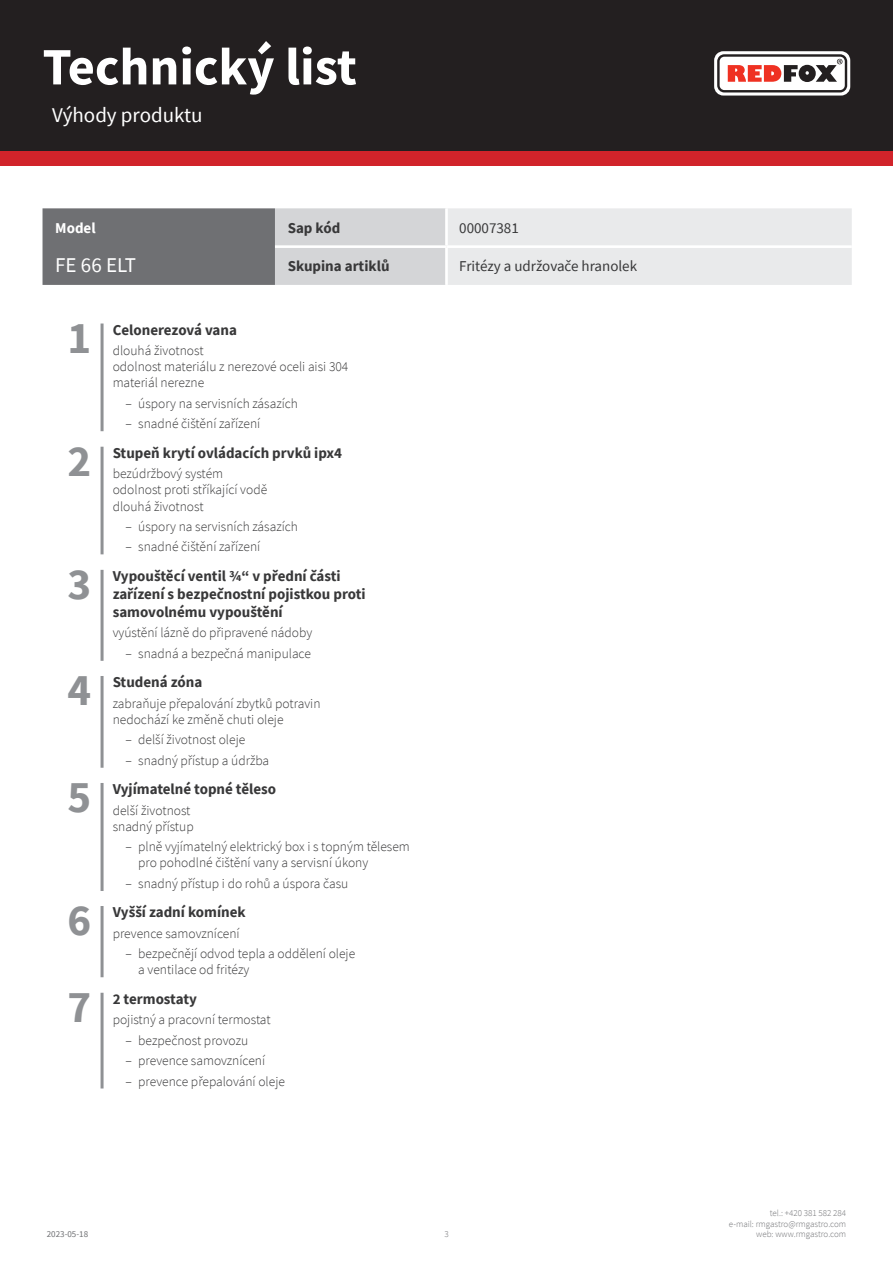
<style>
.page{position:relative;width:893px;height:1263px;background:#fff}
.page>*{position:absolute;margin:0;border:0;box-sizing:border-box;transform-origin:0 0}
.t1{font:700 52.5px "Source Sans Pro";color:#fff}
.TraitNr{font:700 45px "Source Sans Pro";color:#8f9194}
.kapitola{font:21px "Source Sans Pro";color:#fff}
.tabulka_-_headline{font:21px "Source Sans Pro";color:#fff}
.TraitParameter{font:700 15px/18px "Source Sans Pro";color:#383839}
.tabulka_-_text{font:15px "Source Sans Pro";color:#383839}
.tabulka_-_text-2{font:700 15px "Source Sans Pro";color:#383839}
.tabulka_-_text-3{font:700 15px "Source Sans Pro";color:#fff}
.TraitAdventage{font:300 13.5px/16.2px "Source Sans Pro";color:#383839}
.t2{font:300 9px/10.8px "Source Sans Pro";color:#6f7073;text-align:right}
.t3{font:9px "Source Sans Pro";color:#6f7073}
</style>
<div class="page">
<div style="left:0;top:0;width:893px;height:166px;background:#d1232a"></div>
<div style="left:0;top:0;width:893px;height:151px;background:#231f20"></div>
<svg style="left:714px;top:51px;width:136px;height:45px"></svg>
<hr style="left:101px;top:323px;width:3px;height:108px;background:#8f9194">
<hr style="left:101px;top:446px;width:3px;height:109px;background:#8f9194">
<hr style="left:101px;top:570px;width:3px;height:91px;background:#8f9194">
<hr style="left:101px;top:676px;width:3px;height:92px;background:#8f9194">
<hr style="left:101px;top:783px;width:3px;height:108px;background:#8f9194">
<hr style="left:101px;top:906px;width:3px;height:71px;background:#8f9194">
<hr style="left:101px;top:992px;width:3px;height:97px;background:#8f9194">
<svg style="left:43px;top:208px;width:809px;height:77px;background:#c0c1c3"></svg>
<hr style="left:445px;top:208px;width:3px;height:37px;background:#fff">
<hr style="left:275px;top:245px;width:171px;height:3px;background:#fff">
<hr style="left:446px;top:245px;width:406px;height:3px;background:#fff">
<hr style="left:445px;top:248px;width:3px;height:37px;background:#fff">
<h1 class="t1" style="left:43px;top:31px;width:316px">Technický list</h1>
<p class="kapitola" style="left:52px;top:101px;width:152px">Výhody produktu</p>
<p class="tabulka_-_text-3" style="left:55px;top:218px;width:42px">Model</p>
<p class="tabulka_-_text-2" style="left:288px;top:218px;width:54px">Sap kód</p>
<p class="tabulka_-_text" style="left:459px;top:219px;width:61px">00007381</p>
<p class="tabulka_-_headline" style="left:55px;top:251px;width:82px">FE 66 ELT</p>
<p class="tabulka_-_text-2" style="left:288px;top:256px;width:103px">Skupina artiklů</p>
<p class="tabulka_-_text" style="left:459px;top:257px;width:179px">Fritézy a udržovače hranolek</p>
<p class="TraitNr" style="left:68px;top:307px;width:25px">1</p>
<p class="TraitParameter" style="left:113px;top:320px;width:126px">Celonerezová vana</p>
<p class="TraitAdventage" style="left:113px;top:342px;width:237px">dlouhá životnost<br>odolnost materiálu z nerezové oceli aisi 304 materiál nerezne</p>
<p class="TraitAdventage" style="left:125px;top:395px;width:174px">– úspory na servisních zásazích</p>
<p class="TraitAdventage" style="left:125px;top:416px;width:136px">– snadné čištění zařízení</p>
<p class="TraitNr" style="left:68px;top:430px;width:25px">2</p>
<p class="TraitParameter" style="left:113px;top:443px;width:231px">Stupeň krytí ovládacích prvků ipx4</p>
<p class="TraitAdventage" style="left:113px;top:466px;width:156px">bezúdržbový systém odolnost proti stříkající vodě dlouhá životnost</p>
<p class="TraitAdventage" style="left:125px;top:518px;width:174px">– úspory na servisních zásazích</p>
<p class="TraitAdventage" style="left:125px;top:539px;width:136px">– snadné čištění zařízení</p>
<p class="TraitNr" style="left:68px;top:553px;width:25px">3</p>
<p class="TraitParameter" style="left:113px;top:567px;width:254px">Vypouštěcí ventil ¾“ v přední části zařízení s bezpečnostní pojistkou proti samovolnému vypouštění</p>
<p class="TraitAdventage" style="left:113px;top:625px;width:201px">vyústění lázně do připravené nádoby</p>
<p class="TraitAdventage" style="left:125px;top:645px;width:187px">– snadná a bezpečná manipulace</p>
<p class="TraitNr" style="left:68px;top:660px;width:25px">4</p>
<p class="TraitParameter" style="left:113px;top:673px;width:91px">Studená zóna</p>
<p class="TraitAdventage" style="left:113px;top:695px;width:209px">zabraňuje přepalování zbytků potravin nedochází ke změně chuti oleje</p>
<p class="TraitAdventage" style="left:125px;top:732px;width:121px">– delší životnost oleje</p>
<p class="TraitAdventage" style="left:125px;top:752px;width:145px">– snadný přístup a údržba</p>
<p class="TraitNr" style="left:68px;top:767px;width:25px">5</p>
<p class="TraitParameter" style="left:113px;top:780px;width:165px">Vyjímatelné topné těleso</p>
<p class="TraitAdventage" style="left:113px;top:802px;width:82px">delší životnost snadný přístup</p>
<p class="TraitAdventage" style="left:138px;top:839px;width:273px;text-indent:-13px">– plně vyjímatelný elektrický box i s topným tělesem pro pohodlné čištění vany a servisní úkony</p>
<p class="TraitAdventage" style="left:125px;top:875px;width:224px">– snadný přístup i do rohů a úspora času</p>
<p class="TraitNr" style="left:68px;top:890px;width:25px">6</p>
<p class="TraitParameter" style="left:113px;top:903px;width:135px">Vyšší zadní komínek</p>
<p class="TraitAdventage" style="left:113px;top:925px;width:128px">prevence samovznícení</p>
<p class="TraitAdventage" style="left:138px;top:945px;width:219px;text-indent:-13px">– bezpečnějí odvod tepla a oddělení oleje a ventilace od fritézy</p>
<p class="TraitNr" style="left:68px;top:976px;width:25px">7</p>
<p class="TraitParameter" style="left:113px;top:989px;width:86px">2 termostaty</p>
<p class="TraitAdventage" style="left:113px;top:1012px;width:159px">pojistný a pracovní termostat</p>
<p class="TraitAdventage" style="left:125px;top:1032px;width:124px">– bezpečnost provozu</p>
<p class="TraitAdventage" style="left:125px;top:1052px;width:141px">– prevence samovznícení</p>
<p class="TraitAdventage" style="left:125px;top:1073px;width:161px">– prevence přepalování oleje</p>
<p class="t3" style="left:47px;top:1229px;width:43px">2023-05-18</p>
<p class="t2" style="left:444px;top:1229px;width:6px">3</p>
<p class="t2" style="left:729px;top:1207px;width:119px">tel.: +420 381 582 284<br>e-mail: rmgastro@rmgastro.com web: www.rmgastro.com</p>
</div>
